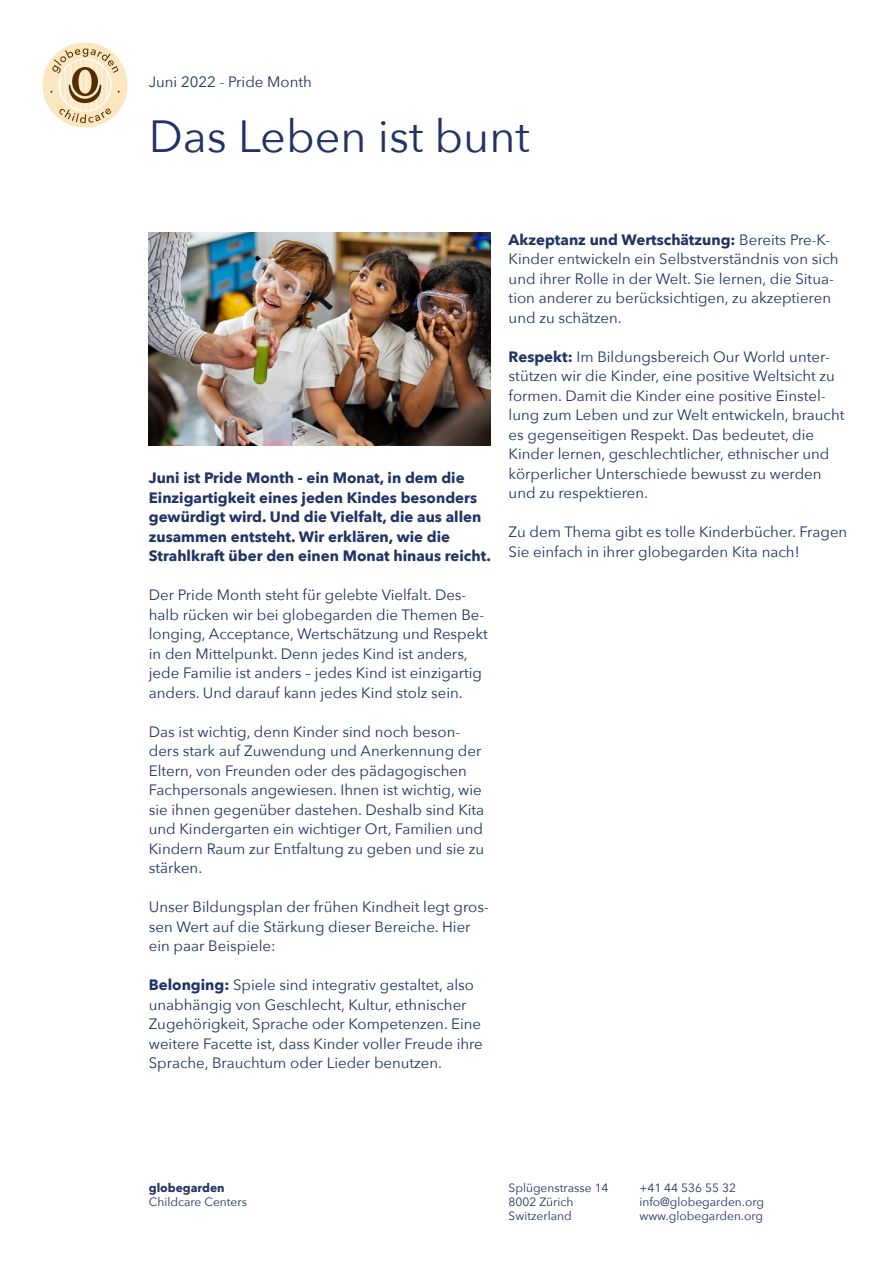
<style>
.page{position:relative;width:893px;height:1263px;background:#fff}
.page>*{position:absolute;margin:0;border:0;box-sizing:border-box;transform-origin:0 0}
.t1{font:45px "Avenir Next";color:#213265}
.Body{font:15px/19.5px "Avenir Next";color:#1f3365}
.Body_fett{font:700 15px/19.5px "Avenir Next";color:#213265}
.t2{font:15px "Avenir Next";color:#213265}
.t3{font:12px/14.4px "Avenir Next";color:#213265}
.t4{font:700 12px "Avenir Next";color:#213265}
.s1{font-weight:700}
</style>
<div class="page">
<div style="left:43px;top:43px;width:85px;height:85px;background:#fae6bf;border-radius:50%"></div>
<svg style="left:50px;top:48px;width:70px;height:75px"></svg>
<img style="left:149px;top:233px;width:342px;height:212px">
<p class="t2" style="left:149px;top:69px;width:165px">Juni 2022 - Pride Month</p>
<p class="t1" style="left:149px;top:99px;width:382px">Das Leben ist bunt</p>
<p class="Body_fett" style="left:149px;top:468px;width:343px">Juni ist Pride Month - ein Monat, in dem die Einzigartigkeit eines jeden Kindes besonders gewürdigt wird. Und die Vielfalt, die aus allen zusammen entsteht. Wir erklären, wie die Strahlkraft über den einen Monat hinaus reicht.</p>
<p class="Body" style="left:149px;top:584px;width:340px">Der Pride Month steht für gelebte Vielfalt. Des&shy;halb rücken wir bei globegarden die Themen Be&shy;longing, Acceptance, Wertschätzung und Respekt in den Mittelpunkt. Denn jedes Kind ist anders, jede Familie ist anders – jedes Kind ist einzigartig anders. Und darauf kann jedes Kind stolz sein.</p>
<p class="Body" style="left:149px;top:721px;width:337px">Das ist wichtig, denn Kinder sind noch beson&shy;ders stark auf Zuwendung und Anerkennung der Eltern, von Freunden oder des pädagogischen Fachpersonals angewiesen. Ihnen ist wichtig, wie sie ihnen gegenüber dastehen. Deshalb sind Kita und Kindergarten ein wichtiger Ort, Familien und Kindern Raum zur Entfaltung zu geben und sie zu stärken.</p>
<p class="Body" style="left:149px;top:896px;width:341px">Unser Bildungsplan der frühen Kindheit legt gros&shy;sen Wert auf die Stärkung dieser Bereiche. Hier ein paar Beispiele:</p>
<p class="Body" style="left:149px;top:974px;width:336px"><span class="s1">Belonging:</span> Spiele sind integrativ gestaltet, also unabhängig von Geschlecht, Kultur, ethnischer Zugehörigkeit, Sprache oder Kompetenzen. Eine weitere Facette ist, dass Kinder voller Freude ihre Sprache, Brauchtum oder Lieder benutzen.</p>
<p class="Body" style="left:509px;top:229px;width:331px"><span class="s1">Akzeptanz und Wertschätzung:</span> Bereits Pre-K-Kinder entwickeln ein Selbstverständnis von sich und ihrer Rolle in der Welt. Sie lernen, die Situa&shy;tion anderer zu berücksichtigen, zu akzeptieren und zu schätzen.</p>
<p class="Body" style="left:509px;top:346px;width:337px"><span class="s1">Respekt:</span> Im Bildungsbereich Our World unter&shy;stützen wir die Kinder, eine positive Weltsicht zu formen. Damit die Kinder eine positive Einstel&shy;lung zum Leben und zur Welt entwickeln, braucht es gegenseitigen Respekt. Das bedeutet, die Kinder lernen, geschlechtlicher, ethnischer und körperlicher Unterschiede bewusst zu werden und zu respektieren.</p>
<p class="Body" style="left:509px;top:521px;width:340px">Zu dem Thema gibt es tolle Kinderbücher. Fragen<br>Sie einfach in ihrer globegarden Kita nach!</p>
<p class="t4" style="left:149px;top:1177px;width:77px">globegarden</p>
<p class="t3" style="left:149px;top:1194px;width:100px">Childcare Centers</p>
<p class="t3" style="left:509px;top:1180px;width:101px">Splügenstrasse 14<br>8002 Zürich<br>Switzerland</p>
<p class="t3" style="left:639px;top:1180px;width:126px">+41 44 536 55 32 info@globegarden.org www.globegarden.org</p>
</div>
